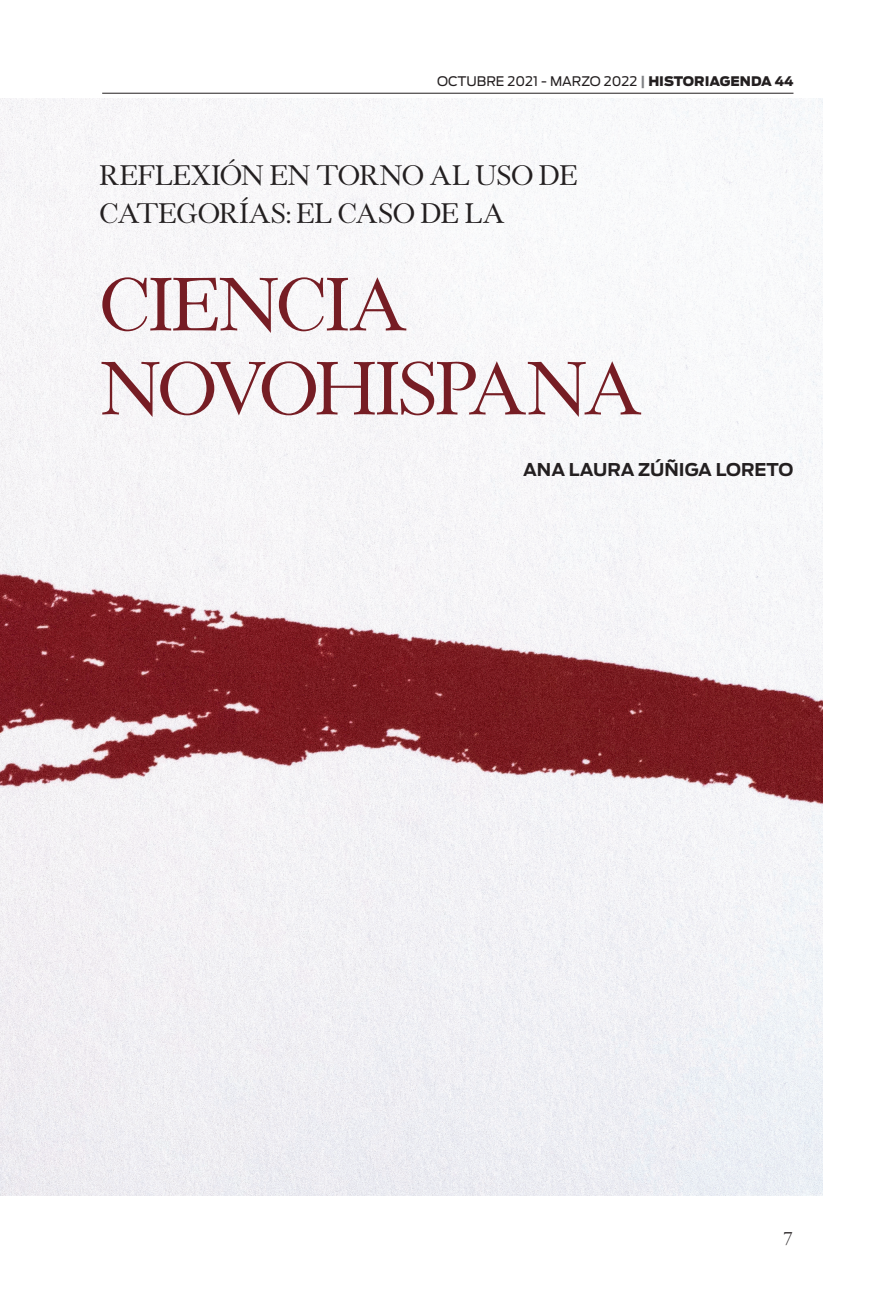
<style>
.page{position:relative;width:893px;height:1290px;background:#fff}
.page>*{position:absolute;margin:0;border:0;box-sizing:border-box;transform-origin:0 0}
.t1{font:84px/84px "Wessex";letter-spacing:-.04em;color:#761d24}
.t2{font:31.5px/37.8px "Wessex";letter-spacing:-.02em;color:#231f20}
.t3{font:21px "Wessex";color:#231f20}
.t4{font:700 17.5px "Antenna";color:#231f20}
.t5{font:13.12px "Antenna";color:#231f20}
.s1{font-weight:700;color:#808285}
.s2{font-weight:900}
.s3{color:#751a22}
</style>
<div class="page">
<hr style="left:102px;top:93px;width:691px;height:1px;background:#231f20">
<img style="left:0;top:98px;width:823px;height:1097px">
<p class="t5" style="left:437px;top:73px;width:358px">OCTUBRE 2021 - MARZO 2022 <span class="s1">|</span> <span class="s2">HISTORIAGENDA 44</span></p>
<p class="t2" style="left:100px;top:157px;width:480px">REFLEXIÓN EN TORNO AL USO DE<br>CATEGORÍAS: EL CASO DE LA</p>
<h1 class="t1" style="left:100px;top:264px;width:545px"><span class="s3">C</span>IENCIA<br>NOVOHISPANA</h1>
<p class="t4" style="left:523px;top:460px;width:272px">ANA LAURA ZÚÑIGA LORETO</p>
<p class="t3" style="left:783px;top:1223px;width:11px">7</p>
</div>
